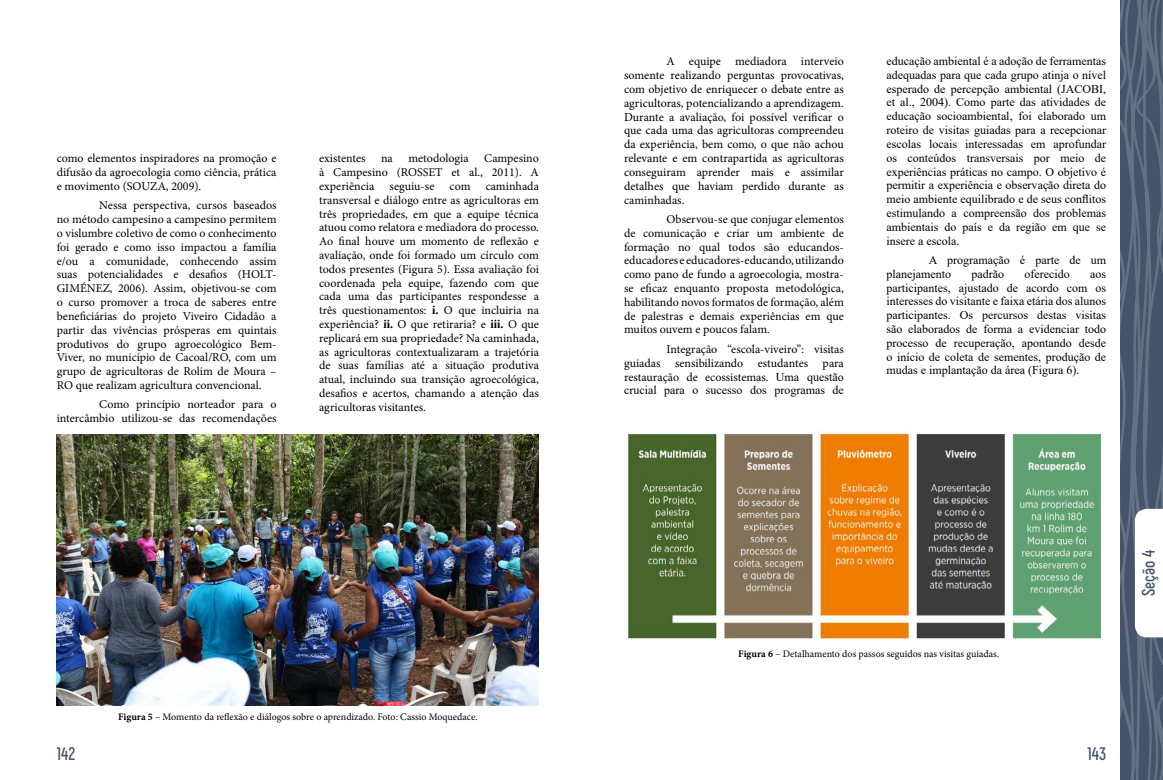
<style>
.page{position:relative;width:1163px;height:780px;background:#fff}
.page>*{position:absolute;margin:0;border:0;box-sizing:border-box;transform-origin:0 0}
.t1{font:700 18px "Phenomena";color:#45546a}
.t2{font:12px/13.8px "Minion Pro";color:#000;text-align:justify}
.t3{font:12px/13.8px "Times New Roman";color:#000;text-align:justify}
.t4{font:10px "Minion Pro";color:#000}
.s1{font-family:"Times New Roman";font-weight:700}
.s2{font-family:"Times New Roman"}
.s3{font-weight:700}
</style>
<div class="page">
<svg style="left:1120px;top:0;width:42px;height:780px;background:#616e81"></svg>
<img style="left:57px;top:434px;width:482px;height:271px">
<img style="left:627px;top:432px;width:475px;height:207px">
<p class="t2" style="left:57px;top:152px;width:221px">como elementos inspiradores na promoção e difusão da agroecologia como ciência, prática e movimento (SOUZA, 2009).</p>
<p class="t2" style="left:57px;top:199px;width:221px;text-indent:43px">Nessa perspectiva, cursos baseados no método campesino a campesino permitem o vislumbre coletivo de como o conhecimento foi gerado e como isso impactou a família e/ou a comunidade, conhecendo assim suas potencialidades e desafios (HOLT-GIMÉNEZ, 2006). Assim, objetivou-se com o curso promover a troca de saberes entre beneficiárias do projeto Viveiro Cidadão a partir das vivências prósperas em quintais produtivos do grupo agroecológico Bem-Viver, no município de Cacoal/RO, com um grupo de agricultoras de Rolim de Moura – RO que realizam agricultura convencional.</p>
<p class="t2" style="left:57px;top:398px;width:221px;text-align:right">Como princípio norteador para o intercâmbio utilizou-se das recomendações</p>
<p class="t2" style="left:319px;top:152px;width:48px">existentes</p>
<p class="t2" style="left:381px;top:152px;width:13px">na</p>
<p class="t2" style="left:408px;top:152px;width:62px">metodologia</p>
<p class="t2" style="left:319px;top:152px;width:221px;text-indent:165px">Campesino à Campesino (ROSSET et al., 2011). A experiência</p>
<p class="t2" style="left:319px;top:179px;width:221px;text-indent:166px">caminhada transversal e diálogo entre as agricultoras em três propriedades, em que a equipe técnica atuou como relatora e mediadora do processo.<br>Ao final houve um momento de reflexão e avaliação, onde foi formado um círculo com todos presentes (Figura 5). Essa avaliação foi coordenada pela equipe, fazendo com que cada uma das participantes respondesse a três questionamentos: <span class="s1">i.</span> O que incluiria na experiência? <span class="s1">ii.</span> O que retiraria? e <span class="s1">iii.</span> O que replicará em sua propriedade? Na caminhada, as agricultoras contextualizaram a trajetória de suas famílias até a situação produtiva atual, incluindo sua transição agroecológica, desafios e acertos, chamando a atenção das agricultoras visitantes.</p>
<p class="t2" style="left:389px;top:179px;width:46px">seguiu-se</p>
<p class="t2" style="left:449px;top:179px;width:22px">com</p>
<p class="t2" style="left:624px;top:55px;width:221px;text-indent:43px">A equipe mediadora interveio somente realizando perguntas provocativas, com objetivo de enriquecer o debate entre as agricultoras, potencializando a aprendizagem.<br>Durante a avaliação, foi possível verificar o que cada uma das agricultoras compreendeu da experiência, bem como, o que não achou relevante e em contrapartida as agricultoras conseguiram aprender mais e assimilar detalhes que haviam perdido durante as caminhadas.</p>
<p class="t2" style="left:624px;top:212px;width:221px;text-indent:43px">Observou-se que conjugar elementos de comunicação e criar um ambiente de formação no qual todos são educandos&shy;educadores e educadores-educando, utilizando como pano de fundo a agroecologia, mostra&shy;se eficaz enquanto proposta metodológica, habilitando novos formatos de formação, além de palestras e demais experiências em que muitos ouvem e poucos falam.</p>
<p class="t2" style="left:624px;top:342px;width:221px;text-indent:43px">Integração “escola-viveiro”: visitas guiadas sensibilizando estudantes para restauração de ecossistemas. <span class="s2">Uma questão</span></p>
<p class="t3" style="left:624px;top:383px;width:221px">crucial para o sucesso dos programas de</p>
<p class="t3" style="left:886px;top:54px;width:221px">educação ambiental é a adoção de ferramentas adequadas para que cada grupo atinja o nível esperado de percepção ambiental (JACOBI, et al., 2004). Como parte das atividades de educação socioambiental, foi elaborado um roteiro de visitas guiadas para a recepcionar escolas locais interessadas em aprofundar os conteúdos transversais por meio de experiências práticas no campo. O objetivo é permitir a experiência e observação direta do meio ambiente equilibrado e de seus conflitos estimulando a compreensão dos problemas ambientais do país e da região em que se insere a escola.</p>
<p class="t3" style="left:886px;top:253px;width:221px;text-indent:43px">A programação é parte de um planejamento</p>
<p class="t3" style="left:971px;top:266px;width:34px">padrão</p>
<p class="t3" style="left:1024px;top:266px;width:47px">oferecido</p>
<p class="t3" style="left:886px;top:266px;width:221px;text-indent:204px">aos participantes, ajustado de acordo com os interesses do visitante e faixa etária dos alunos participantes. Os percursos destas visitas são elaborados de forma a evidenciar todo processo de recuperação, apontando desde o início de coleta de sementes, produção de mudas e implantação da área (Figura 6).</p>
<p class="t4" style="left:118px;top:709px;width:361px"><span class="s3">Figura 5</span> – Momento da reflexão e diálogos sobre o aprendizado. Foto: Cassio Moquedace.</p>
<p class="t4" style="left:738px;top:647px;width:262px"><span class="s3">Figura 6</span> – Detalhamento dos passos seguidos nas visitas guiadas.</p>
<h1 class="t1" style="left:57px;top:743px;width:20px">142</h1>
<h1 class="t1" style="left:1087px;top:743px;width:20px">143</h1>
<h1 class="t1" style="left:1137px;top:596px;width:48px;rotate:-90deg">Seção 4</h1>
</div>
